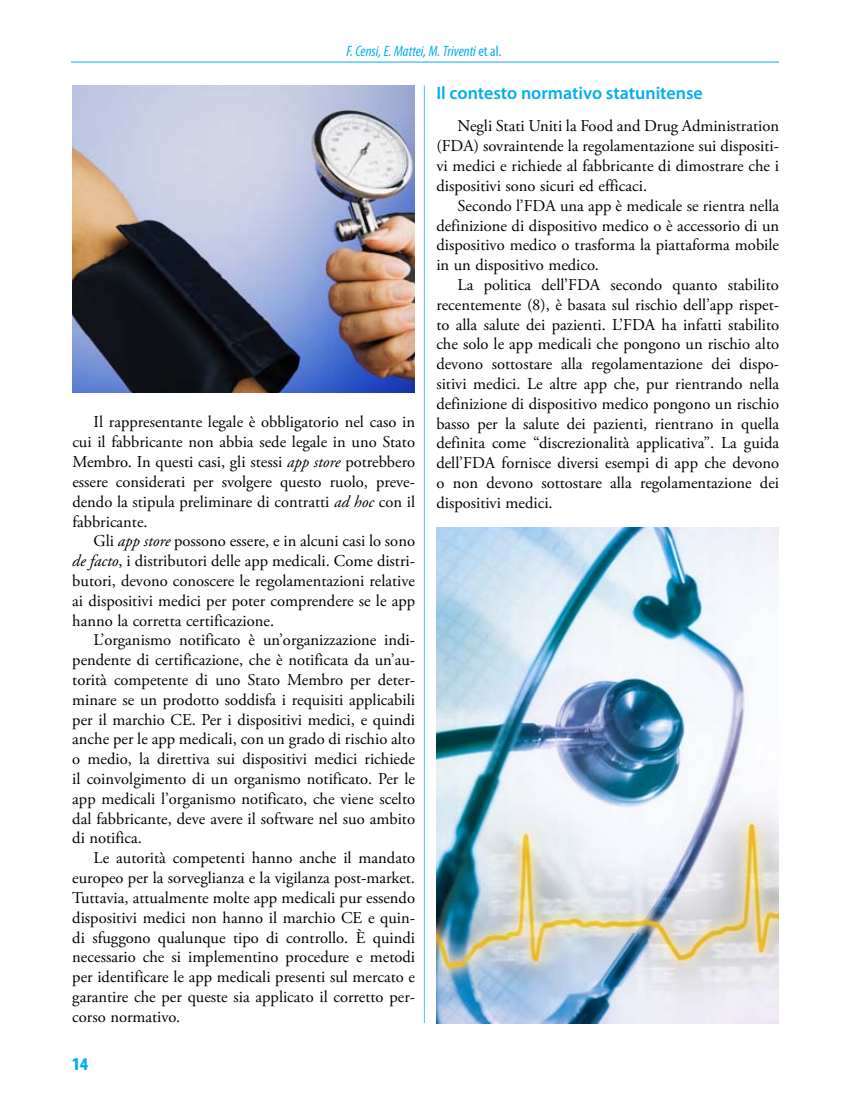
<style>
.page{position:relative;width:851px;height:1106px;background:#fff}
.page>*{position:absolute;margin:0;border:0;box-sizing:border-box;transform-origin:0 0}
.t1{font:600 18px "Myriad Pro";color:#00aeef}
.t2{font:900 condensed 18px "Myriad Pro";color:#00aeef}
.t3{font:16.5px/19.8px "Adobe Garamond Pro";color:#000;text-align:justify}
.t4{font:italic condensed 15px "Myriad Pro";color:#00aeef}
.s1{font-style:normal}
.s2{font-style:italic}
</style>
<div class="page">
<hr style="left:71px;top:62px;width:708px;height:1px;background:#00aeef">
<img style="left:73px;top:86px;width:341px;height:306px">
<hr style="left:424px;top:85px;width:1px;height:938px;background:#44c8f5">
<img style="left:437px;top:527px;width:341px;height:496px">
<p class="t4" style="left:346px;top:42px;width:156px">F. Censi, E. Mattei, M. Triventi <span class="s1">et al.</span></p>
<p class="t3" style="left:72px;top:413px;width:344px;text-indent:21px">Il rappresentante legale è obbligatorio nel caso in cui il fabbricante non abbia sede legale in uno Stato Membro. In questi casi, gli stessi <span class="s2">app store</span> potrebbero essere considerati per svolgere questo ruolo, preve&shy;dendo la stipula preliminare di contratti <span class="s2">ad hoc</span> con il fabbricante.</p>
<p class="t3" style="left:72px;top:532px;width:344px;text-indent:21px">Gli <span class="s2">app store</span> possono essere, e in alcuni casi lo sono <span class="s2">de facto</span>, i distributori delle app medicali. Come distri&shy;butori, devono conoscere le regolamentazioni relative ai dispositivi medici per poter comprendere se le app hanno la corretta certificazione.</p>
<p class="t3" style="left:72px;top:631px;width:344px;text-indent:21px">L’organismo notificato è un’organizzazione indi&shy;pendente di certificazione, che è notificata da un’au&shy;torità competente di uno Stato Membro per deter&shy;minare se un prodotto soddisfa i requisiti applicabili per il marchio CE. Per i dispositivi medici, e quindi anche per le app medicali, con un grado di rischio alto o medio, la direttiva sui dispositivi medici richiede il coinvolgimento di un organismo notificato. Per le app medicali l’organismo notificato, che viene scelto dal fabbricante, deve avere il software nel suo ambito di notifica.</p>
<p class="t3" style="left:72px;top:848px;width:344px;text-indent:21px">Le autorità competenti hanno anche il mandato europeo per la sorveglianza e la vigilanza post-market.<br>Tuttavia, attualmente molte app medicali pur essendo dispositivi medici non hanno il marchio CE e quin&shy;di sfuggono qualunque tipo di controllo. è quindi necessario che si implementino procedure e metodi per identificare le app medicali presenti sul mercato e garantire che per queste sia applicato il corretto per&shy;corso normativo.</p>
<p class="t2" style="left:72px;top:1052px;width:17px">14</p>
<p class="t1" style="left:436px;top:81px;width:268px">Il contesto normativo statunitense</p>
<p class="t3" style="left:436px;top:117px;width:344px;text-indent:21px">Negli Stati Uniti la Food and Drug Administration (FDA) sovraintende la regolamentazione sui dispositi&shy;vi medici e richiede al fabbricante di dimostrare che i dispositivi sono sicuri ed efficaci.</p>
<p class="t3" style="left:436px;top:196px;width:344px;text-indent:21px">Secondo l’FDA una app è medicale se rientra nella definizione di dispositivo medico o è accessorio di un dispositivo medico o trasforma la piattaforma mobile in un dispositivo medico.</p>
<p class="t3" style="left:436px;top:275px;width:344px;text-indent:21px">La politica dell’FDA secondo quanto stabilito recentemente (8), è basata sul rischio dell’app rispet&shy;to alla salute dei pazienti. L’FDA ha infatti stabilito che solo le app medicali che pongono un rischio alto devono sottostare alla regolamentazione dei dispo&shy;sitivi medici. Le altre app che, pur rientrando nella definizione di dispositivo medico pongono un rischio basso per la salute dei pazienti, rientrano in quella definita come “discrezionalità applicativa”. La guida dell’FDA fornisce diversi esempi di app che devono o non devono sottostare alla regolamentazione dei dispositivi medici.</p>
</div>
